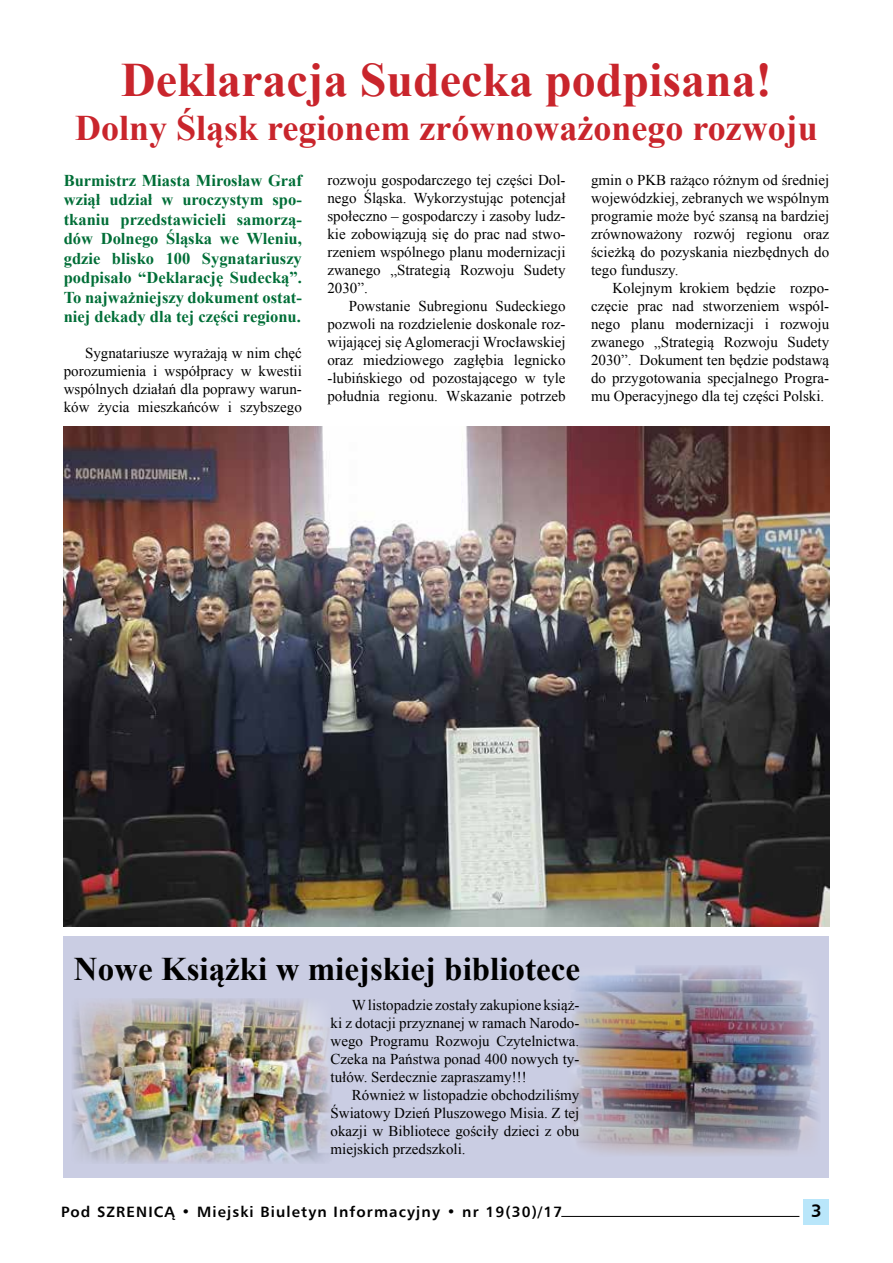
<style>
.page{position:relative;width:893px;height:1263px;background:#fff}
.page>*{position:absolute;margin:0;border:0;box-sizing:border-box;transform-origin:0 0}
.t1{font:700 48px "Times New Roman";color:#c9252c}
.t2{font:700 36px "Times New Roman";color:#c9252c}
.t3{font:700 33px "Times New Roman";color:#000}
.t4{font:700 18px "Humnst 777 EU";color:#000}
.t5{font:700 16.5px/19.5px "Times New Roman";color:#006e37;text-align:justify}
.t6{font:15px/18px "Times New Roman";color:#000;text-align:justify}
.t7{font:700 15px "Humnst 777 EU";letter-spacing:.075em;color:#000}
</style>
<div class="page">
<div style="left:804px;top:1199px;width:25px;height:26px;background:#b9e6fa"></div>
<hr style="left:561px;top:1216px;width:238px;height:1px;background:#000">
<div style="left:64px;top:936px;width:765px;height:242px;background:#cacde3"></div>
<img style="left:570px;top:967px;width:248px;height:188px">
<img style="left:64px;top:427px;width:765px;height:499px">
<img style="left:73px;top:998px;width:259px;height:165px">
<h1 class="t1" style="left:121px;top:47px;width:652px">Deklaracja Sudecka podpisana!</h1>
<h2 class="t2" style="left:75px;top:103px;width:744px">Dolny Śląsk regionem zrównoważonego rozwoju</h2>
<p class="t5" style="left:64px;top:170px;width:240px">Burmistrz Miasta Mirosław Graf wziął udział w uroczystym spo&shy;tkaniu przedstawicieli samorzą&shy;dów Dolnego Śląska we Wleniu, gdzie blisko 100 Sygnatariuszy podpisało “Deklarację Sudecką”.<br>To najważniejszy dokument ostat&shy;niej dekady dla tej części regionu.</p>
<p class="t6" style="left:64px;top:344px;width:240px;text-indent:21px">Sygnatariusze wyrażają w nim chęć porozumienia i współpracy w kwestii wspólnych działań dla poprawy warun&shy;ków życia mieszkańców i szybszego</p>
<p class="t6" style="left:327px;top:170px;width:240px">rozwoju gospodarczego tej części Dol&shy;nego Śląska. Wykorzystując potencjał społeczno – gospodarczy i zasoby ludz&shy;kie zobowiązują się do prac nad stwo&shy;rzeniem wspólnego planu modernizacji zwanego „Strategią Rozwoju Sudety 2030”.</p>
<p class="t6" style="left:327px;top:296px;width:240px;text-indent:21px">Powstanie Subregionu Sudeckiego pozwoli na rozdzielenie doskonale roz&shy;wijającej się Aglomeracji Wrocławskiej oraz miedziowego zagłębia legnicko -lubińskiego od pozostającego w tyle południa regionu. Wskazanie potrzeb</p>
<p class="t6" style="left:591px;top:170px;width:240px">gmin o PKB rażąco różnym od średniej wojewódzkiej, zebranych we wspólnym programie może być szansą na bardziej zrównoważony rozwój regionu oraz ścieżką do pozyskania niezbędnych do tego funduszy.</p>
<p class="t6" style="left:591px;top:278px;width:240px;text-indent:21px">Kolejnym krokiem będzie rozpo&shy;częcie prac nad stworzeniem wspól&shy;nego planu modernizacji i rozwoju zwanego „Strategią Rozwoju Sudety 2030”. Dokument ten będzie podstawą do przygotowania specjalnego Progra&shy;mu Operacyjnego dla tej części Polski.</p>
<h3 class="t3" style="left:74px;top:946px;width:507px">Nowe Książki w miejskiej bibliotece</h3>
<p class="t6" style="left:331px;top:996px;width:250px;text-indent:21px">Wlistopadzie zostały zakupione książ&shy;ki z dotacji przyznanej w ramach Narodo&shy;wego Programu Rozwoju Czytelnictwa.<br>Czeka na Państwa ponad 400 nowych ty&shy;tułów. Serdecznie zapraszamy!!!</p>
<p class="t6" style="left:331px;top:1086px;width:250px;text-indent:21px">Również w listopadzie obchodziliśmy Światowy Dzień Pluszowego Misia. Z tej okazji w Bibliotece gościły dzieci z obu miejskich przedszkoli.</p>
<p class="t7" style="left:61px;top:1202px;width:503px">Pod SZRENICĄ • Miejski Biuletyn Informacyjny • nr 19(30)/17</p>
<p class="t4" style="left:811px;top:1199px;width:12px">3</p>
</div>
